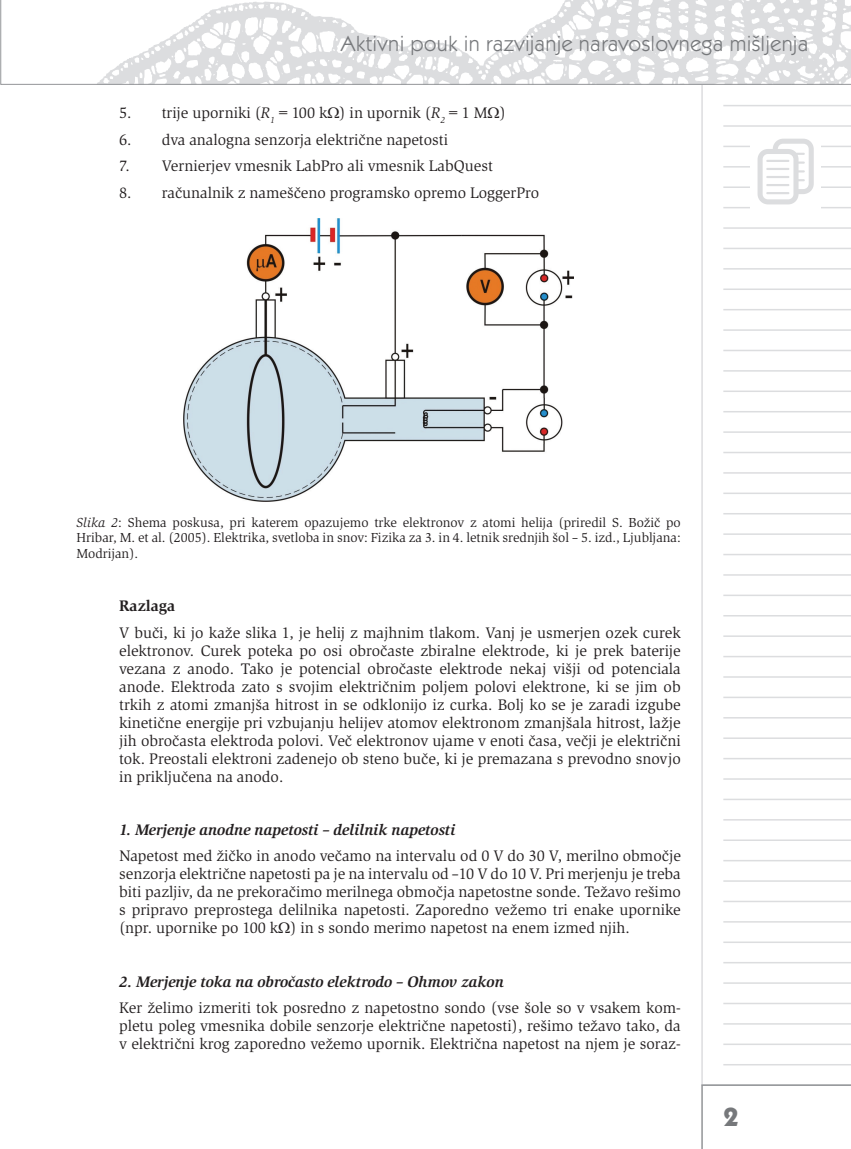
<style>
.page{position:relative;width:851px;height:1149px;background:#fff}
.page>*{position:absolute;margin:0;border:0;box-sizing:border-box;transform-origin:0 0}
.t1{font:700 27px "Kabel Itc TEE";color:#76787b}
.t2{font:22.5px "Kabel Itc TEE";color:#76787b}
.t3{font:15.75px/18px "Slimbach Itc TEE";color:#231f20;text-align:justify}
.t4{font:italic 700 15.75px "Slimbach Itc TEE";color:#231f20}
.t5{font:700 15.75px "Slimbach Itc TEE";color:#231f20}
.t6{font:13.5px/15.8px "Slimbach Itc TEE";color:#231f20;text-align:justify}
.s1{font-style:italic}
</style>
<div class="page">
<svg style="left:701px;top:85px;width:149px;height:999px"></svg>
<hr style="left:723px;top:105px;width:127px;height:1px;background:#dcdddf">
<hr style="left:723px;top:125px;width:127px;height:2px;background:#dcdddf">
<hr style="left:723px;top:146px;width:127px;height:1px;background:#dcdddf">
<hr style="left:723px;top:166px;width:127px;height:1px;background:#dcdddf">
<hr style="left:723px;top:186px;width:127px;height:2px;background:#dcdddf">
<hr style="left:723px;top:207px;width:127px;height:1px;background:#dcdddf">
<hr style="left:723px;top:227px;width:127px;height:2px;background:#dcdddf">
<hr style="left:723px;top:247px;width:127px;height:2px;background:#dcdddf">
<hr style="left:723px;top:268px;width:127px;height:1px;background:#dcdddf">
<hr style="left:723px;top:288px;width:127px;height:2px;background:#dcdddf">
<hr style="left:723px;top:309px;width:127px;height:1px;background:#dcdddf">
<hr style="left:723px;top:329px;width:127px;height:2px;background:#dcdddf">
<hr style="left:723px;top:349px;width:127px;height:2px;background:#dcdddf">
<hr style="left:723px;top:370px;width:127px;height:1px;background:#dcdddf">
<hr style="left:723px;top:390px;width:127px;height:2px;background:#dcdddf">
<hr style="left:723px;top:411px;width:127px;height:1px;background:#dcdddf">
<hr style="left:723px;top:431px;width:127px;height:2px;background:#dcdddf">
<hr style="left:723px;top:451px;width:127px;height:2px;background:#dcdddf">
<hr style="left:723px;top:472px;width:127px;height:1px;background:#dcdddf">
<hr style="left:723px;top:492px;width:127px;height:2px;background:#dcdddf">
<hr style="left:723px;top:513px;width:127px;height:1px;background:#dcdddf">
<hr style="left:723px;top:533px;width:127px;height:1px;background:#dcdddf">
<hr style="left:723px;top:553px;width:127px;height:2px;background:#dcdddf">
<hr style="left:723px;top:574px;width:127px;height:1px;background:#dcdddf">
<hr style="left:723px;top:594px;width:127px;height:2px;background:#dcdddf">
<hr style="left:723px;top:615px;width:127px;height:1px;background:#dcdddf">
<hr style="left:723px;top:635px;width:127px;height:1px;background:#dcdddf">
<hr style="left:723px;top:655px;width:127px;height:2px;background:#dcdddf">
<hr style="left:723px;top:676px;width:127px;height:1px;background:#dcdddf">
<hr style="left:723px;top:696px;width:127px;height:2px;background:#dcdddf">
<hr style="left:723px;top:716px;width:127px;height:2px;background:#dcdddf">
<hr style="left:723px;top:737px;width:127px;height:1px;background:#dcdddf">
<hr style="left:723px;top:757px;width:127px;height:2px;background:#dcdddf">
<hr style="left:723px;top:778px;width:127px;height:1px;background:#dcdddf">
<hr style="left:723px;top:798px;width:127px;height:2px;background:#dcdddf">
<hr style="left:723px;top:818px;width:127px;height:2px;background:#dcdddf">
<hr style="left:723px;top:839px;width:127px;height:1px;background:#dcdddf">
<hr style="left:723px;top:859px;width:127px;height:2px;background:#dcdddf">
<hr style="left:723px;top:880px;width:127px;height:1px;background:#dcdddf">
<hr style="left:723px;top:900px;width:127px;height:1px;background:#dcdddf">
<hr style="left:723px;top:920px;width:127px;height:2px;background:#dcdddf">
<hr style="left:723px;top:941px;width:127px;height:1px;background:#dcdddf">
<hr style="left:723px;top:961px;width:127px;height:2px;background:#dcdddf">
<hr style="left:723px;top:982px;width:127px;height:1px;background:#dcdddf">
<hr style="left:723px;top:1002px;width:127px;height:1px;background:#dcdddf">
<hr style="left:723px;top:1022px;width:127px;height:2px;background:#dcdddf">
<hr style="left:723px;top:1043px;width:127px;height:1px;background:#dcdddf">
<hr style="left:723px;top:1063px;width:127px;height:2px;background:#dcdddf">
<svg style="left:701px;top:1084px;width:149px;height:64px"></svg>
<svg style="left:0;top:0;width:850px;height:85px"></svg>
<div style="left:749px;top:132px;width:71px;height:77px;background:#fff"></div>
<svg style="left:757px;top:139px;width:56px;height:65px"></svg>
<hr style="left:766px;top:160px;width:23px;height:2px;background:#dcdddf">
<hr style="left:766px;top:168px;width:23px;height:2px;background:#dcdddf">
<hr style="left:766px;top:176px;width:23px;height:2px;background:#dcdddf">
<hr style="left:766px;top:184px;width:23px;height:2px;background:#dcdddf">
<hr style="left:766px;top:192px;width:23px;height:2px;background:#dcdddf">
<img style="left:184px;top:218px;width:389px;height:283px">
<h2 class="t2" style="left:340px;top:30px;width:469px">Aktivni pouk in razvijanje naravoslov ega mišlje a</h2>
<h2 class="t2" style="left:567px;top:30px;width:242px">Preverjanje in ocenjevanje</h2>
<p class="t3" style="left:119px;top:105px;width:388px">5. trije uporniki (<span class="s1">R</span><sub>1</sub> = 100 k ) in upornik (<span class="s1">R</span><sub>2</sub> = 1 M )</p>
<p class="t3" style="left:119px;top:132px;width:330px">6. dva analogna senzorja električne napetosti</p>
<p class="t3" style="left:119px;top:158px;width:375px">7. Vernierjev vmesnik LabPro ali vmesnik LabQuest</p>
<p class="t3" style="left:119px;top:185px;width:421px">8. računalnik z nameščeno programsko opremo LoggerPro</p>
<p class="t6" style="left:77px;top:515px;width:605px"><span class="s1">Slika 2</span>: Shema poskusa, pri katerem opazujemo trke elektronov z atomi helija (priredil S. Božič po Hribar, M. et al. (2005). Elektrika, svetloba in snov: Fizika za 3. in 4. letnik srednjih šol – 5. izd., Ljubljana:<br>Modrijan).</p>
<p class="t5" style="left:119px;top:599px;width:58px">Razlaga</p>
<p class="t3" style="left:119px;top:624px;width:563px">V buči, ki jo kaže slika 1, je helij z majhnim tlakom. Vanj je usmerjen ozek curek elektronov. Curek poteka po osi obročaste zbiralne elektrode, ki je prek baterije vezana z anodo. Tako je potencial obročaste elektrode nekaj višji od potenciala anode. Elektroda zato s svojim električnim poljem polovi elektrone, ki se jim ob trkih z atomi zmanjša hitrost in se odklonijo iz curka. Bolj ko se je zaradi izgube kinetične energije pri vzbujanju helijev atomov elektronom zmanjšala hitrost, lažje jih obročasta elektroda polovi. Več elektronov ujame v enoti časa, večji je električni tok. Preostali elektroni zadenejo ob steno buče, ki je premazana s prevodno snovjo in priključena na anodo.</p>
<p class="t4" style="left:119px;top:820px;width:337px">1. Merjenje anodne napetosti – delilnik napetosti</p>
<p class="t3" style="left:119px;top:848px;width:563px">Napetost med žičko in anodo večamo na intervalu od 0 V do 30 V, merilno območje senzorja električne napetosti pa je na intervalu od –10 V do 10 V. Pri merjenju je treba biti pazljiv, da ne prekoračimo merilnega območja napetostne sonde. Težavo rešimo s pripravo preprostega delilnika napetosti. Zaporedno vežemo tri enake upornike (npr. upornike po 100 k ) in s sondo merimo napetost na enem izmed njih.</p>
<p class="t4" style="left:119px;top:971px;width:386px">2. Merjenje toka na obročasto elektrodo – Ohmov zakon</p>
<p class="t3" style="left:119px;top:999px;width:563px">Ker želimo izmeriti tok posredno z napetostno sondo (vse šole so v vsakem kom&shy;pletu poleg vmesnika dobile senzorje električne napetosti), rešimo težavo tako, da v električni krog zaporedno vežemo upornik. Električna napetost na njem je soraz-</p>
<h1 class="t1" style="left:723px;top:1100px;width:16px">2</h1>
</div>
